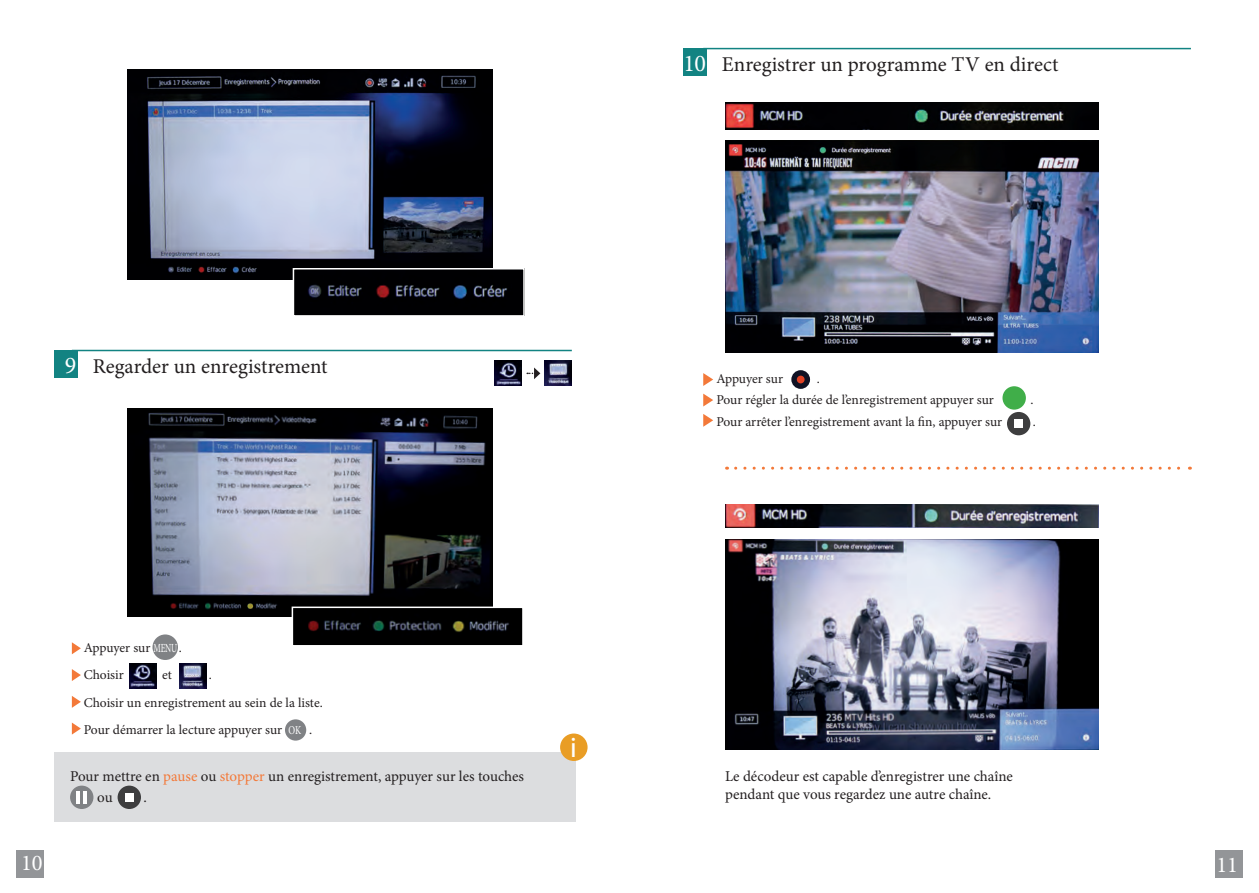
<style>
.page{position:relative;width:1259px;height:893px;background:#fff}
.page>*{position:absolute;margin:0;border:0;box-sizing:border-box;transform-origin:0 0}
.t1{font:28.5px "Myriad Pro";color:#fff}
.t2{font:22.5px "Minion Pro";color:#fff}
.t3{font:21px "Minion Pro";color:#231f20}
.t4{font:15px/21px "Minion Pro";letter-spacing:-.005em;color:#231f20}
.t5{font:13.5px/27.5px "Minion Pro";letter-spacing:-.005em;color:#231f20}
.s1{font-size:24px;color:#fff}
.s2{font-size:12.3px;color:#fff}
.s3{font-size:12px;color:#fff}
.s4{color:#f37939}
</style>
<div class="page">
<div style="left:285px;top:719px;width:21px;height:22px;background:#808285;border-radius:50%"></div>
<img style="left:127px;top:69px;width:365px;height:211px">
<img style="left:296px;top:271px;width:226px;height:43px">
<div style="left:293px;top:268px;width:232px;height:49px;border:2px solid #fff"></div>
<div style="left:152px;top:634px;width:26px;height:26px;background:#808285;border-radius:50%"></div>
<div style="left:54px;top:350px;width:23px;height:27px;background:#128382"></div>
<svg style="left:72px;top:642px;width:9px;height:12px"></svg>
<svg style="left:72px;top:669px;width:9px;height:12px"></svg>
<svg style="left:72px;top:696px;width:9px;height:12px"></svg>
<svg style="left:72px;top:723px;width:9px;height:12px"></svg>
<img style="left:127px;top:408px;width:365px;height:208px">
<img style="left:295px;top:610px;width:226px;height:33px">
<div style="left:292px;top:607px;width:232px;height:39px;border:2px solid #fff"></div>
<div style="left:54px;top:753px;width:521px;height:69px;background:#dcdddf"></div>
<div style="left:560px;top:733px;width:27px;height:28px;background:#e99d25;border-radius:50%"></div>
<div style="left:70px;top:786px;width:23px;height:23px;background:#808285;border-radius:50%"></div>
<div style="left:118px;top:786px;width:23px;height:23px;background:#3e3e3f;border-radius:50%"></div>
<div style="left:125px;top:793px;width:9px;height:8px;background:#fff"></div>
<hr style="left:76px;top:791px;width:4px;height:13px;background:#fff">
<hr style="left:83px;top:791px;width:4px;height:13px;background:#fff">
<div style="left:683px;top:48px;width:24px;height:27px;background:#128382"></div>
<img style="left:725px;top:141px;width:373px;height:211px">
<img style="left:725px;top:103px;width:373px;height:26px">
<img style="left:725px;top:539px;width:373px;height:210px">
<img style="left:725px;top:504px;width:373px;height:24px">
<svg style="left:703px;top:373px;width:10px;height:13px"></svg>
<svg style="left:703px;top:394px;width:10px;height:12px"></svg>
<svg style="left:703px;top:414px;width:10px;height:13px"></svg>
<div style="left:1002px;top:386px;width:24px;height:24px;background:#40ae49;border-radius:50%"></div>
<div style="left:17px;top:850px;width:27px;height:28px;background:#939598"></div>
<div style="left:1215px;top:850px;width:27px;height:28px;background:#939598"></div>
<img style="left:129px;top:663px;width:27px;height:25px">
<img style="left:495px;top:361px;width:27px;height:25px">
<img style="left:179px;top:663px;width:27px;height:26px">
<img style="left:545px;top:361px;width:27px;height:25px">
<hr style="left:72px;top:350px;width:500px;height:1px;background:#128382">
<svg style="left:527px;top:367px;width:13px;height:12px"></svg>
<hr style="left:703px;top:48px;width:488px;height:1px;background:#128382">
<svg style="left:791px;top:370px;width:19px;height:19px"></svg>
<div style="left:797px;top:376px;width:7px;height:7px;background:#e14225;border-radius:50%"></div>
<svg style="left:735px;top:467px;width:455px;height:3px"></svg>
<div style="left:1007px;top:412px;width:23px;height:23px;background:#3e3e3f;border-radius:50%"></div>
<div style="left:1014px;top:419px;width:9px;height:9px;background:#fff"></div>
<h3 class="t3" style="left:683px;top:50px;width:376px"><span class="s1">10</span> Enregistrer un programme TV en direct</h3>
<h3 class="t3" style="left:65px;top:352px;width:264px"><span class="s1">9</span> Regarder un enregistrement</h3>
<p class="t5" style="left:84px;top:634px;width:100px">Appuyer sur <span class="s2">MENU</span> .<br>Choisir</p>
<p class="t5" style="left:162px;top:661px;width:11px">et</p>
<p class="t5" style="left:84px;top:661px;width:240px;text-indent:125px">.<br>Choisir un enregistrement au sein de la liste.<br>Pour démarrer la lecture appuyer sur <span class="s3">OK</span> .</p>
<p class="t4" style="left:97px;top:766px;width:428px;text-indent:-27px">Pour mettre en <span class="s4">pause</span> ou <span class="s4">stopper</span> un enregistrement, appuyer sur les touches ou</p>
<p class="t4" style="left:143px;top:787px;width:5px">.</p>
<h1 class="t1" style="left:570px;top:730px;width:8px">i</h1>
<p class="t5" style="left:716px;top:365px;width:68px">Appuyer sur</p>
<p class="t5" style="left:716px;top:368px;width:279px;line-height:21.5px;text-indent:100px">.<br>Pour régler la durée de l’enregistrement appuyer sur</p>
<p class="t5" style="left:1030px;top:386px;width:5px">.</p>
<p class="t5" style="left:716px;top:408px;width:287px">Pour arrêter l’enregistrement avant la fin, appuyer sur</p>
<p class="t5" style="left:1033px;top:408px;width:5px">.</p>
<p class="t4" style="left:725px;top:767px;width:289px;line-height:18px">Le décodeur est capable d’enregistrer une chaîne pendant que vous regardez une autre chaîne.</p>
<h2 class="t2" style="left:21px;top:848px;width:23px">10</h2>
<h2 class="t2" style="left:1216px;top:850px;width:23px">11</h2>
</div>
